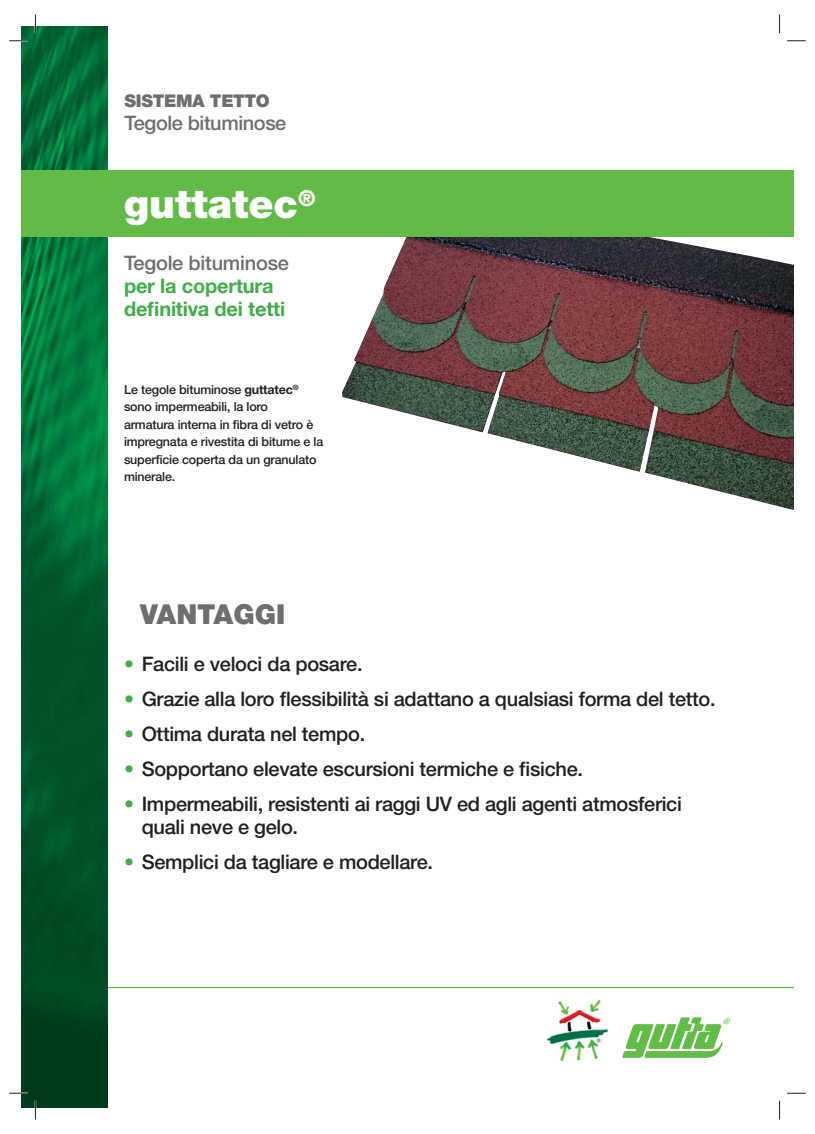
<style>
.page{position:relative;width:815px;height:1134px;background:#fff}
.page>*{position:absolute;margin:0;border:0;box-sizing:border-box;transform-origin:0 0}
.t1{font:900 40px "Helvetica Neue LT Std";color:#fff}
.t2{font:900 27.5px "Helvetica Neue LT Std";color:#6d6e70}
.t3{font:500 20px/23.8px "Helvetica Neue LT Std";letter-spacing:-.015em;color:#231f20}
.t4{font:500 20px "Helvetica Neue LT Std";letter-spacing:-.02em;color:#6d6e70}
.t5{font:700 20px/22.9px "Helvetica Neue LT Std";letter-spacing:-.01em;color:#41ad49}
.t6{font:900 17.5px "Helvetica Neue LT Std";letter-spacing:-.02em;color:#6d6e70}
.t7{font:500 12.5px/17.5px "Helvetica Neue LT Std";letter-spacing:-.015em;color:#231f20}
.s1{font-weight:700}
.s2{color:#41ad49}
</style>
<div class="page">
<hr style="left:35px;top:987px;width:759px;height:1px;background:#62bb46">
<img style="left:21px;top:27px;width:86px;height:1080px">
<svg style="left:623px;top:1017px;width:107px;height:41px"></svg>
<img style="left:546px;top:1000px;width:62px;height:61px">
<img style="left:342px;top:236px;width:452px;height:274px">
<div style="left:21px;top:170px;width:773px;height:66px;background:#62bb46"></div>
<svg style="left:9px;top:40px;width:19px;height:2px"></svg>
<svg style="left:787px;top:40px;width:19px;height:2px"></svg>
<svg style="left:9px;top:1092px;width:19px;height:2px"></svg>
<svg style="left:787px;top:1092px;width:19px;height:2px"></svg>
<svg style="left:35px;top:14px;width:1px;height:19px"></svg>
<svg style="left:35px;top:1101px;width:1px;height:18px"></svg>
<svg style="left:779px;top:14px;width:1px;height:19px"></svg>
<svg style="left:779px;top:1101px;width:1px;height:18px"></svg>
<p class="t6" style="left:125px;top:94px;width:147px">SISTEMA TETTO</p>
<p class="t4" style="left:125px;top:115px;width:163px">Tegole bituminose</p>
<h1 class="t1" style="left:124px;top:190px;width:193px">guttatec<sup>®</sup></h1>
<p class="t4" style="left:124px;top:256px;width:167px">Tegole bituminose</p>
<p class="t5" style="left:124px;top:277px;width:163px">per la copertura definitiva dei tetti</p>
<p class="t7" style="left:124px;top:382px;width:201px">Le tegole bituminose <span class="s1">guttatec</span><sup>® </sup>sono impermeabili, la loro<br>armatura interna in fibra di vetro è impregnata e rivestita di bitume e la superficie coperta da un granulato minerale.</p>
<h2 class="t2" style="left:140px;top:604px;width:147px">VANTAGGI</h2>
<p class="t3" style="left:124px;top:654px;width:240px"><span class="s2">•</span> Facili e veloci da posare.</p>
<p class="t3" style="left:124px;top:689px;width:593px"><span class="s2">•</span> Grazie alla loro flessibilità si adattano a qualsiasi forma del tetto.</p>
<p class="t3" style="left:124px;top:724px;width:243px"><span class="s2">•</span> Ottima durata nel tempo.</p>
<p class="t3" style="left:124px;top:759px;width:461px"><span class="s2">•</span> Sopportano elevate escursioni termiche e fisiche.</p>
<p class="t3" style="left:142px;top:794px;width:542px;text-indent:-18px"><span class="s2">•</span> Impermeabili, resistenti ai raggi UV ed agli agenti atmosferici quali neve e gelo.</p>
<p class="t3" style="left:124px;top:853px;width:311px"><span class="s2">•</span> Semplici da tagliare e modellare.</p>
</div>
